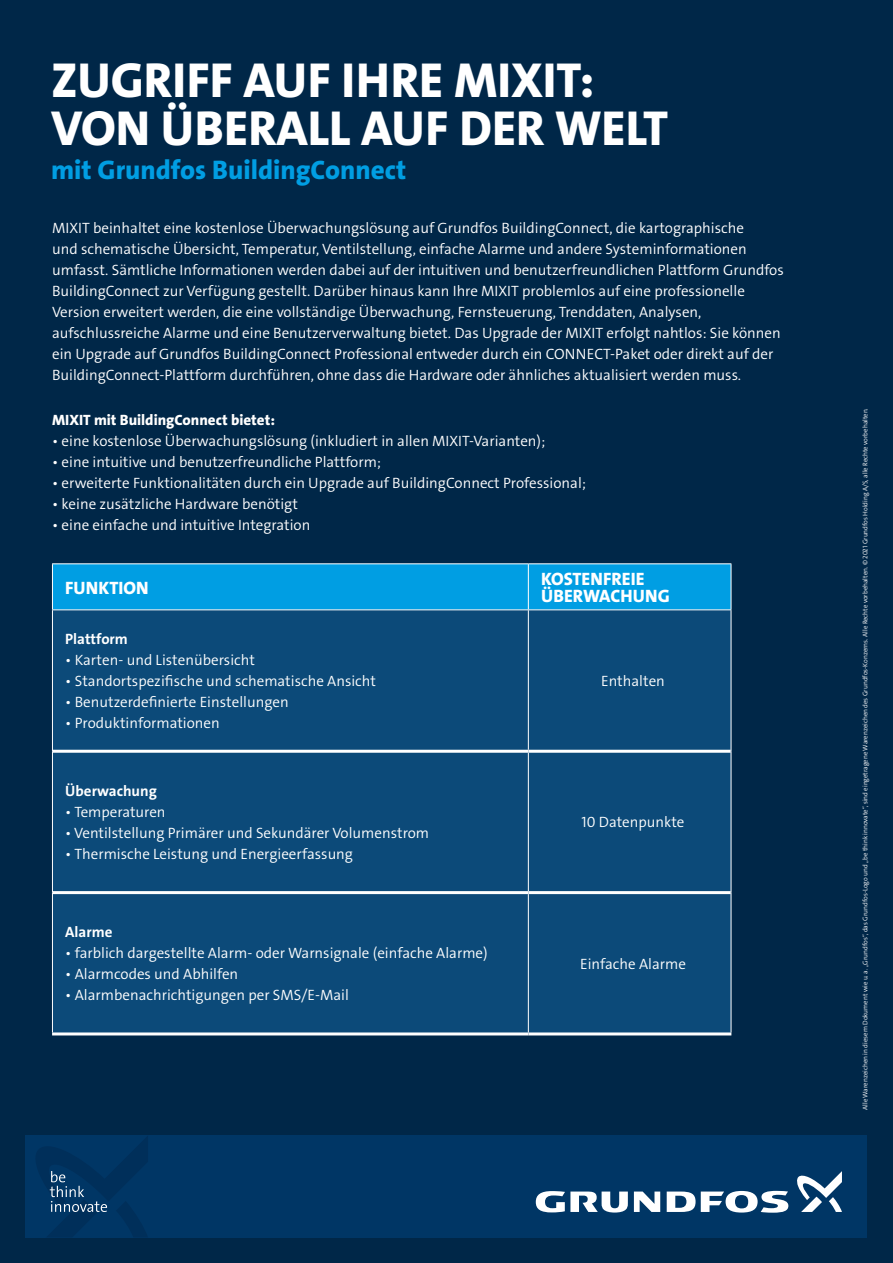
<style>
.page{position:relative;width:893px;height:1263px;background:#002748}
.page>*{position:absolute;margin:0;border:0;box-sizing:border-box;transform-origin:0 0}
.t1{font:49.5px/48px "Grundfos The Sans V2 OT 8 XB";color:#fff}
.t2{font:27px "Grundfos The Sans V2 OT 8 XB";color:#009ee3}
.t3{font:18px/16.5px "Grundfos The Sans V2 OT 8 XB";color:#fff}
.t4{font:15px/21px "Grundfos The Sans V2 OT 4 SL";color:#fff}
.t5{font:15px "Grundfos The Sans V2 OT 8 XB";color:#fff}
.t6{font:15px "Grundfos The Sans V2 OT 7 B";color:#fff}
.t7{font:6.75px "Grundfos The Sans V2 OT 4 SL";color:#fff}
</style>
<div class="page">
<div style="left:53px;top:564px;width:678px;height:45px;background:#009ee3"></div>
<div style="left:53px;top:610px;width:678px;height:422px;background:#0c4a79"></div>
<hr style="left:52px;top:563px;width:476px;height:1px;background:#fff">
<hr style="left:52px;top:564px;width:1px;height:45px;background:#fff">
<hr style="left:528px;top:563px;width:203px;height:1px;background:#fff">
<hr style="left:528px;top:564px;width:1px;height:45px;background:#fff">
<hr style="left:731px;top:564px;width:1px;height:45px;background:#fff">
<hr style="left:52px;top:609px;width:476px;height:1px;background:#fff">
<hr style="left:52px;top:610px;width:1px;height:141px;background:#fff">
<hr style="left:528px;top:609px;width:203px;height:1px;background:#fff">
<hr style="left:528px;top:610px;width:1px;height:140px;background:#fff">
<hr style="left:731px;top:610px;width:1px;height:141px;background:#fff">
<hr style="left:52px;top:751px;width:1px;height:141px;background:#fff">
<hr style="left:528px;top:753px;width:1px;height:138px;background:#fff">
<hr style="left:731px;top:751px;width:1px;height:141px;background:#fff">
<hr style="left:52px;top:892px;width:1px;height:140px;background:#fff">
<hr style="left:528px;top:894px;width:1px;height:138px;background:#fff">
<hr style="left:731px;top:892px;width:1px;height:140px;background:#fff">
<hr style="left:53px;top:750px;width:475px;height:3px;background:#fff">
<hr style="left:528px;top:750px;width:203px;height:3px;background:#fff">
<hr style="left:53px;top:891px;width:475px;height:3px;background:#fff">
<hr style="left:528px;top:891px;width:203px;height:3px;background:#fff">
<hr style="left:52px;top:1032px;width:476px;height:3px;background:#fff">
<hr style="left:528px;top:1032px;width:203px;height:3px;background:#fff">
<div style="left:26px;top:1135px;width:841px;height:102px;background:#003665"></div>
<svg style="left:634px;top:1191px;width:26px;height:21px"></svg>
<svg style="left:536px;top:1191px;width:92px;height:21px"></svg>
<svg style="left:667px;top:1191px;width:121px;height:22px"></svg>
<svg style="left:797px;top:1171px;width:45px;height:41px"></svg>
<svg style="left:36px;top:1136px;width:112px;height:101px"></svg>
<h1 class="t1" style="left:51px;top:57px;width:619px">ZUGRIFF AUF IHRE MIXIT:<br>VON ÜBERALL AUF DER WELT</h1>
<h2 class="t2" style="left:51px;top:153px;width:357px">mit Grundfos BuildingConnect</h2>
<p class="t4" style="left:52px;top:218px;width:733px">MIXIT beinhaltet eine kostenlose Überwachungslösung auf Grundfos BuildingConnect, die kartographische<br>und schematische Übersicht, Temperatur, Ventilstellung, einfache Alarme und andere Systeminformationen umfasst. Sämtliche Informationen werden dabei auf der intuitiven und benutzerfreundlichen Plattform Grundfos BuildingConnect zur Verfügung gestellt. Darüber hinaus kann Ihre MIXIT problemlos auf eine professionelle Version erweitert werden, die eine vollständige Überwachung, Fernsteuerung, Trenddaten, Analysen, aufschlussreiche Alarme und eine Benutzerverwaltung bietet. Das Upgrade der MIXIT erfolgt nahtlos: Sie können ein Upgrade auf Grundfos BuildingConnect Professional entweder durch ein CONNECT-Paket oder direkt auf der BuildingConnect-Plattform durchführen, ohne dass die Hardware oder ähnliches aktualisiert werden muss.</p>
<p class="t5" style="left:52px;top:410px;width:224px">MIXIT mit BuildingConnect bietet:</p>
<p class="t4" style="left:52px;top:430px;width:495px">• eine kostenlose Überwachungslösung (inkludiert in allen MIXIT-Varianten);</p>
<p class="t4" style="left:52px;top:451px;width:331px">• eine intuitive und benutzerfreundliche Plattform;</p>
<p class="t4" style="left:52px;top:472px;width:535px">• erweiterte Funktionalitäten durch ein Upgrade auf BuildingConnect Professional;</p>
<p class="t4" style="left:52px;top:493px;width:247px">• keine zusätzliche Hardware benötigt</p>
<p class="t4" style="left:52px;top:514px;width:260px">• eine einfache und intuitive Integration</p>
<p class="t3" style="left:65px;top:579px;width:85px">FUNKTION</p>
<p class="t3" style="left:541px;top:571px;width:130px">KOSTENFREIE<br>ÜBERWACHUNG</p>
<p class="t6" style="left:65px;top:629px;width:64px">Plattform</p>
<p class="t4" style="left:65px;top:650px;width:191px">• Karten- und Listenübersicht</p>
<p class="t4" style="left:65px;top:671px;width:312px">• Standortspezifische und schematische Ansicht</p>
<p class="t4" style="left:65px;top:692px;width:225px">• Benutzerdefinierte Einstellungen</p>
<p class="t4" style="left:65px;top:713px;width:156px">• Produktinformationen</p>
<p class="t4" style="left:601px;top:671px;width:65px">Enthalten</p>
<p class="t6" style="left:65px;top:781px;width:93px">Überwachung</p>
<p class="t4" style="left:65px;top:801px;width:102px">• Temperaturen</p>
<p class="t4" style="left:65px;top:822px;width:365px">• Ventilstellung Primärer und Sekundärer Volumenstrom</p>
<p class="t4" style="left:65px;top:843px;width:289px">• Thermische Leistung und Energieerfassung</p>
<p class="t6" style="left:65px;top:923px;width:49px">Alarme</p>
<p class="t4" style="left:65px;top:943px;width:424px">• farblich dargestellte Alarm- oder Warnsignale (einfache Alarme)</p>
<p class="t4" style="left:65px;top:964px;width:175px">• Alarmcodes und Abhilfen</p>
<p class="t4" style="left:65px;top:985px;width:285px">• Alarmbenachrichtigungen per SMS/E-Mail</p>
<p class="t4" style="left:582px;top:812px;width:104px">10 Datenpunkte</p>
<p class="t4" style="left:580px;top:953px;width:107px">Einfache Alarme</p>
<p class="t7" style="left:861px;top:1110px;width:703px;rotate:-90deg">Alle Warenzeichen in diesem Dokument wie u. a. „Grundfos“, das Grundfos-Logo und „be think innovate“, sind eingetragene Warenzeichen des Grundfos-Konzerns. Alle Rechte vorbehalten. © 2021 Grundfos Holding A/S, alle Rechte vorbehalten.</p>
</div>
